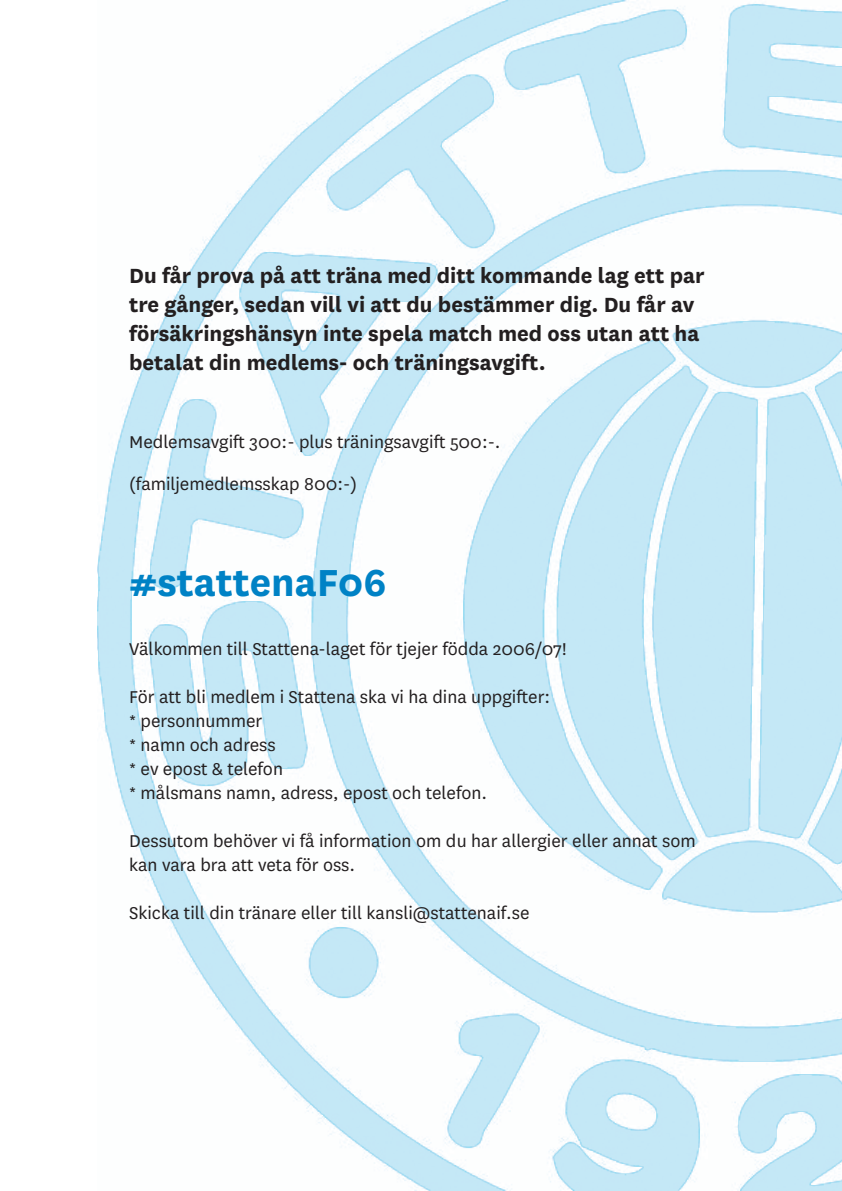
<style>
.page{position:relative;width:842px;height:1191px;background:#fff}
.page>*{position:absolute;margin:0;border:0;box-sizing:border-box;transform-origin:0 0}
.t1{font:700 44px "National";color:#0082c5}
.t2{font:700 24px/28.8px "National";color:#231f20}
.t3{font:20px/24px "National";color:#231f20}
</style>
<div class="page">
<img style="left:98px;top:0;width:744px;height:1191px">
<p class="t2" style="left:129px;top:260px;width:577px">Du får prova på att träna med ditt kommande lag ett par tre gånger, sedan vill vi att du bestämmer dig. Du får av försäkringshänsyn inte spela match med oss utan att ha betalat din medlems- och träningsavgift.</p>
<p class="t3" style="left:129px;top:420px;width:373px;line-height:42px">Medlemsavgift 300:- plus träningsavgift 500:-. (familjemedlemsskap 800:-)</p>
<h1 class="t1" style="left:129px;top:555px;width:259px">#stattenaF06</h1>
<p class="t3" style="left:129px;top:636px;width:439px">Välkommen till Stattena-laget för tjejer födda 2006/07!</p>
<p class="t3" style="left:129px;top:684px;width:423px">För att bli medlem i Stattena ska vi ha dina uppgifter: * personnummer<br>* namn och adress<br>* ev epost &amp; telefon<br>* målsmans namn, adress, epost och telefon.</p>
<p class="t3" style="left:129px;top:828px;width:568px">Dessutom behöver vi få information om du har allergier eller annat som kan vara bra att veta för oss.</p>
<p class="t3" style="left:129px;top:900px;width:402px">Skicka till din tränare eller till kansli@stattenaif.se</p>
</div>
